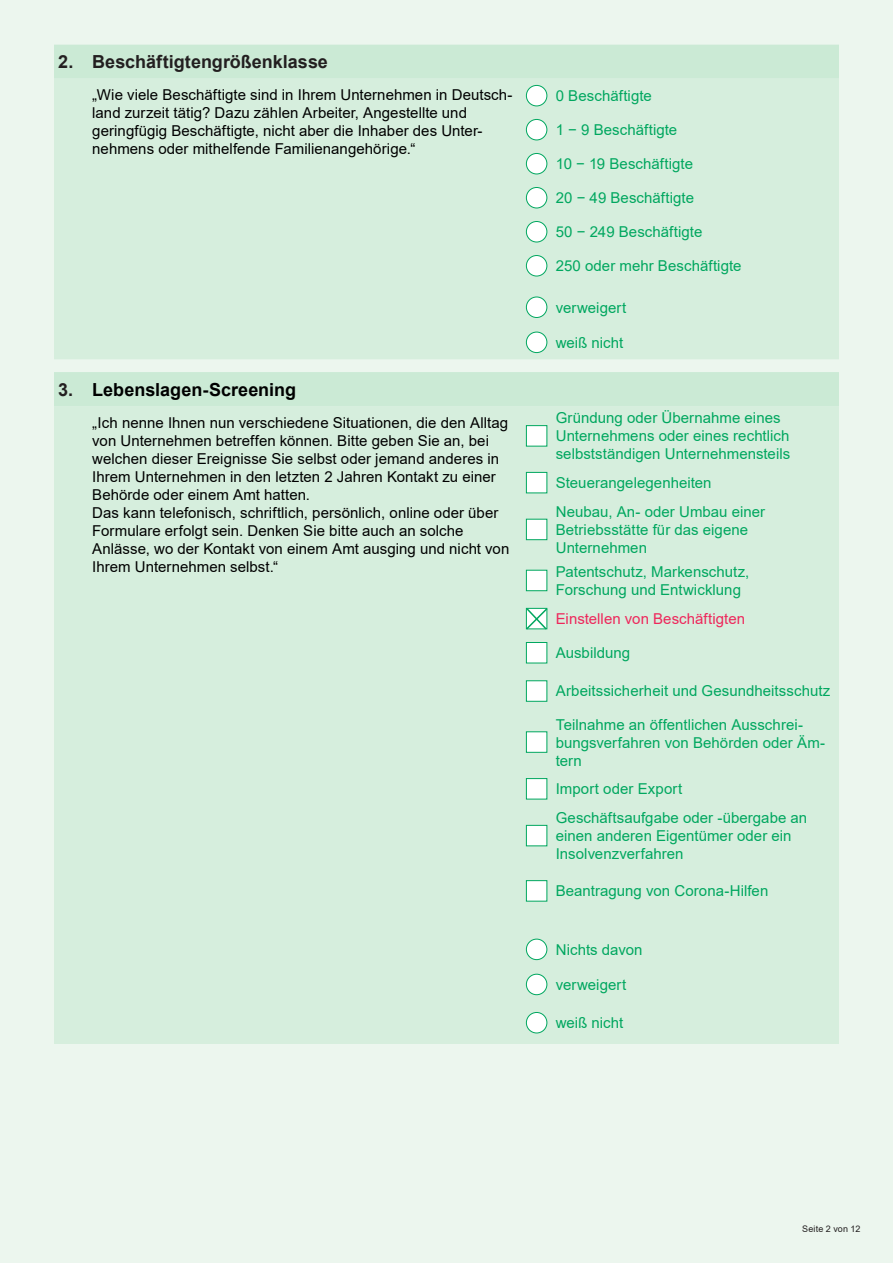
<style>
.page{position:relative;width:893px;height:1263px;background:#ecf6ee}
.page>*{position:absolute;margin:0;border:0;box-sizing:border-box;transform-origin:0 0}
.t1{font:700 18px "Arial";color:#231f20}
.t2{font:700 18px "Arial";color:#000}
.t3{font:15px/18px "Arial";letter-spacing:.005em;color:#00a75f}
.t4{font:15px/18px "Arial";letter-spacing:.005em;color:#000}
.t5{font:15px "Arial";color:#ee275b}
._08-FußzeileLinksbün{font:9px "Arial";letter-spacing:.02em;color:#231f20}
</style>
<div class="page">
<svg style="left:54px;top:44px;width:785px;height:1px"></svg>
<div style="left:54px;top:45px;width:785px;height:34px;background:#cbead5"></div>
<div style="left:54px;top:79px;width:785px;height:965px;background:#d6eedd"></div>
<div style="left:526px;top:85px;width:21px;height:21px;background:#fff;border-radius:50%"></div>
<div style="left:526px;top:85px;width:21px;height:21px;border:1px solid #00a75f;border-radius:50%"></div>
<div style="left:526px;top:119px;width:21px;height:21px;background:#fff;border-radius:50%"></div>
<div style="left:526px;top:119px;width:21px;height:21px;border:1px solid #00a75f;border-radius:50%"></div>
<div style="left:526px;top:153px;width:21px;height:21px;background:#fff;border-radius:50%"></div>
<div style="left:526px;top:153px;width:21px;height:21px;border:1px solid #00a75f;border-radius:50%"></div>
<div style="left:526px;top:187px;width:21px;height:21px;background:#fff;border-radius:50%"></div>
<div style="left:526px;top:187px;width:21px;height:21px;border:1px solid #00a75f;border-radius:50%"></div>
<div style="left:526px;top:221px;width:21px;height:21px;background:#fff;border-radius:50%"></div>
<div style="left:526px;top:221px;width:21px;height:21px;border:1px solid #00a75f;border-radius:50%"></div>
<div style="left:526px;top:255px;width:21px;height:21px;background:#fff;border-radius:50%"></div>
<div style="left:526px;top:255px;width:21px;height:21px;border:1px solid #00a75f;border-radius:50%"></div>
<div style="left:526px;top:297px;width:21px;height:20px;background:#fff;border-radius:50%"></div>
<div style="left:526px;top:297px;width:21px;height:21px;border:1px solid #00a75f;border-radius:50%"></div>
<div style="left:526px;top:332px;width:21px;height:21px;background:#fff;border-radius:50%"></div>
<div style="left:526px;top:332px;width:21px;height:21px;border:1px solid #00a75f;border-radius:50%"></div>
<div style="left:526px;top:425px;width:21px;height:21px;background:#fff;border:1px solid #00a75f"></div>
<div style="left:526px;top:472px;width:21px;height:21px;background:#fff;border:1px solid #00a75f"></div>
<div style="left:526px;top:519px;width:21px;height:21px;background:#fff;border:1px solid #00a75f"></div>
<div style="left:526px;top:570px;width:21px;height:21px;background:#fff;border:1px solid #00a75f"></div>
<svg style="left:525px;top:607px;width:24px;height:24px"></svg>
<div style="left:526px;top:642px;width:21px;height:21px;background:#fff;border:1px solid #00a75f"></div>
<div style="left:526px;top:680px;width:21px;height:22px;background:#fff;border:1px solid #00a75f"></div>
<div style="left:526px;top:731px;width:21px;height:22px;background:#fff;border:1px solid #00a75f"></div>
<div style="left:526px;top:778px;width:21px;height:21px;background:#fff;border:1px solid #00a75f"></div>
<div style="left:526px;top:825px;width:21px;height:21px;background:#fff;border:1px solid #00a75f"></div>
<div style="left:526px;top:880px;width:21px;height:21px;background:#fff;border:1px solid #00a75f"></div>
<div style="left:526px;top:939px;width:21px;height:21px;background:#fff;border-radius:50%"></div>
<div style="left:526px;top:939px;width:21px;height:21px;border:1px solid #00a75f;border-radius:50%"></div>
<div style="left:526px;top:974px;width:21px;height:21px;background:#fff;border-radius:50%"></div>
<div style="left:526px;top:974px;width:21px;height:21px;border:1px solid #00a75f;border-radius:50%"></div>
<div style="left:526px;top:1012px;width:21px;height:21px;background:#fff;border-radius:50%"></div>
<div style="left:526px;top:1012px;width:21px;height:21px;border:1px solid #00a75f;border-radius:50%"></div>
<p class="t1" style="left:58px;top:49px;width:17px">2.</p>
<p class="t1" style="left:92px;top:49px;width:237px">Beschäftigtengrößenklasse</p>
<p class="t4" style="left:92px;top:86px;width:422px">„Wie viele Beschäftigte sind in Ihrem Unternehmen in Deutsch&shy;land zurzeit tätig? Dazu zählen Arbeiter, Angestellte und geringfügig Beschäftigte, nicht aber die Inhaber des Unter&shy;nehmens oder mithelfende Familienangehörige.“</p>
<p class="t3" style="left:556px;top:87px;width:98px">0 Beschäftigte</p>
<p class="t3" style="left:556px;top:121px;width:123px">1 − 9 Beschäftigte</p>
<p class="t3" style="left:556px;top:155px;width:139px">10 − 19 Beschäftigte</p>
<p class="t3" style="left:556px;top:189px;width:140px">20 − 49 Beschäftigte</p>
<p class="t3" style="left:556px;top:223px;width:148px">50 − 249 Beschäftigte</p>
<p class="t3" style="left:556px;top:257px;width:187px">250 oder mehr Beschäftigte</p>
<p class="t3" style="left:556px;top:298px;width:72px">verweigert</p>
<p class="t3" style="left:556px;top:333px;width:69px">weiß nicht</p>
<p class="t1" style="left:58px;top:377px;width:16px">3.</p>
<p class="t2" style="left:92px;top:377px;width:205px">Lebenslagen-Screening</p>
<p class="t4" style="left:92px;top:413px;width:419px">„Ich nenne Ihnen nun verschiedene Situationen, die den Alltag von Unternehmen betreffen können. Bitte geben Sie an, bei welchen dieser Ereignisse Sie selbst oder jemand anderes in Ihrem Unternehmen in den letzten 2 Jahren Kontakt zu einer Behörde oder einem Amt hatten.<br>Das kann telefonisch, schriftlich, persönlich, online oder über Formulare erfolgt sein. Denken Sie bitte auch an solche Anlässe, wo der Kontakt von einem Amt ausging und nicht von Ihrem Unternehmen selbst.“</p>
<p class="t3" style="left:556px;top:409px;width:236px">Gründung oder Übernahme eines<br>Unternehmens oder eines rechtlich selbstständigen Unternehmensteils</p>
<p class="t3" style="left:556px;top:474px;width:157px">Steuerangelegenheiten</p>
<p class="t3" style="left:556px;top:502px;width:211px">Neubau, An- oder Umbau einer<br>Betriebsstätte für das eigene<br>Unternehmen</p>
<p class="t3" style="left:556px;top:562px;width:195px">Patentschutz, Markenschutz,<br>Forschung und Entwicklung</p>
<p class="t5" style="left:556px;top:609px;width:191px">Einstellen von Beschäftigten</p>
<p class="t3" style="left:556px;top:644px;width:76px">Ausbildung</p>
<p class="t3" style="left:556px;top:682px;width:276px">Arbeitssicherheit und Gesundheitsschutz</p>
<p class="t3" style="left:556px;top:715px;width:271px">Teilnahme an öffentlichen Ausschrei&shy;bungsverfahren von Behörden oder Äm&shy;tern</p>
<p class="t3" style="left:556px;top:780px;width:128px">Import oder Export</p>
<p class="t3" style="left:556px;top:809px;width:253px">Geschäftsaufgabe oder -übergabe an einen anderen Eigentümer oder ein<br>Insolvenzverfahren</p>
<p class="t3" style="left:556px;top:882px;width:214px">Beantragung von Corona-Hilfen</p>
<p class="t3" style="left:556px;top:940px;width:88px">Nichts davon</p>
<p class="t3" style="left:556px;top:975px;width:72px">verweigert</p>
<p class="t3" style="left:556px;top:1014px;width:69px">weiß nicht</p>
<p class="_08-FußzeileLinksbün" style="left:802px;top:1222px;width:60px">Seite 2 von 12</p>
</div>
